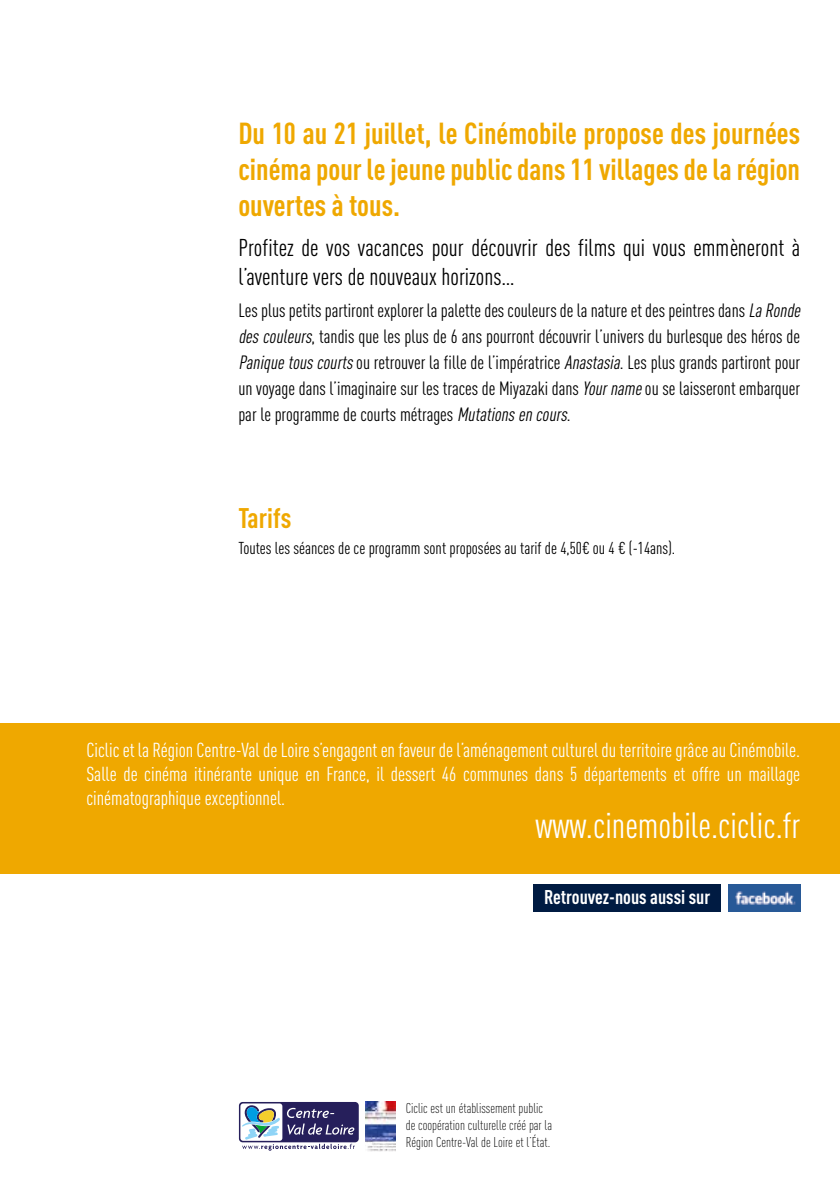
<style>
.page{position:relative;width:840px;height:1191px;background:#fff}
.page>*{position:absolute;margin:0;border:0;box-sizing:border-box;transform-origin:0 0}
.t1{font:36px "DIN Cond";color:#fff}
.t2{font:700 30px/36px "DIN Cond";color:#efa800;text-align:justify}
.t3{font:700 28px "DIN Cond";color:#efa800}
.t4{font:24px/28.8px "DIN Cond";color:#000}
.t5{font:20px/24px "DIN Cond";color:#fff;text-align:justify}
.t6{font:700 19.6px "DIN Cond";color:#fff}
.t7{font:19px/26px "DIN Cond";color:#000}
.t8{font:17px "DIN Cond";color:#000}
.t9{font:300 14px/16.8px "DIN Cond";color:#000}
.s1{font-style:italic}
</style>
<div class="page">
<div style="left:0;top:723px;width:839px;height:150px;background:#efa800"></div>
<svg style="left:238px;top:1101px;width:122px;height:50px"></svg>
<div style="left:239px;top:1102px;width:119px;height:40px;background:#261f5b;border-radius:4px"></div>
<div style="left:240px;top:1103px;width:42px;height:37px;background:#fff;border-radius:3px"></div>
<svg style="left:242px;top:1105px;width:113px;height:45px"></svg>
<img style="left:365px;top:1101px;width:30px;height:50px">
<div style="left:533px;top:884px;width:187px;height:27px;background:#001b42"></div>
<img style="left:728px;top:884px;width:71px;height:27px">
<h2 class="t2" style="left:238px;top:114px;width:563px">Du 10 au 21 juillet, le Cinémobile propose des journées cinéma pour le jeune public dans 11 villages de la région ouvertes à tous.</h2>
<p class="t4" style="left:238px;top:233px;width:563px">Profitez de vos vacances pour découvrir des films qui vous emmèneront à l’aventure vers de nouveaux horizons…</p>
<p class="t7" style="left:238px;top:297px;width:567px">Les plus petits partiront explorer la palette des couleurs de la nature et des peintres dans <span class="s1">LaRonde descouleurs</span>, tandis que les plus de 6 ans pourront découvrir l’univers du burlesque des héros de <span class="s1">Paniquetouscourts</span>ou retrouver la fille de l’impératrice <span class="s1">Anastasia</span>. Les plus grands partiront pour un voyage dans l’imaginaire sur les traces de Miyazaki dans <span class="s1">Yourname</span>ou se laisseront embarquer par le programme de courts métrages <span class="s1">Mutationsencours</span>.</p>
<h3 class="t3" style="left:238px;top:501px;width:54px">Tarifs</h3>
<p class="t8" style="left:238px;top:538px;width:438px">Toutes les séances de ce programm sont proposées au tarif de 4,50€ ou 4 € (-14ans).</p>
<p class="t5" style="left:86px;top:738px;width:715px">Ciclic et la Région Centre-Val de Loire s’engagent en faveur de l’aménagement culturel du territoire grâce au Cinémobile.<br>Salle de cinéma itinérante unique en France, il dessert 46 communes dans 5 départements et offre un maillage cinématographique exceptionnel.</p>
<h1 class="t1" style="left:535px;top:804px;width:266px">www.cinemobile.ciclic.fr</h1>
<p class="t6" style="left:543px;top:885px;width:168px">Retrouvez-nous aussi sur</p>
<p class="t9" style="left:405px;top:1099px;width:148px">Ciclic est un établissement public de coopération culturelle créé par la<br>Région Centre-Val de Loire et l’État.</p>
</div>
